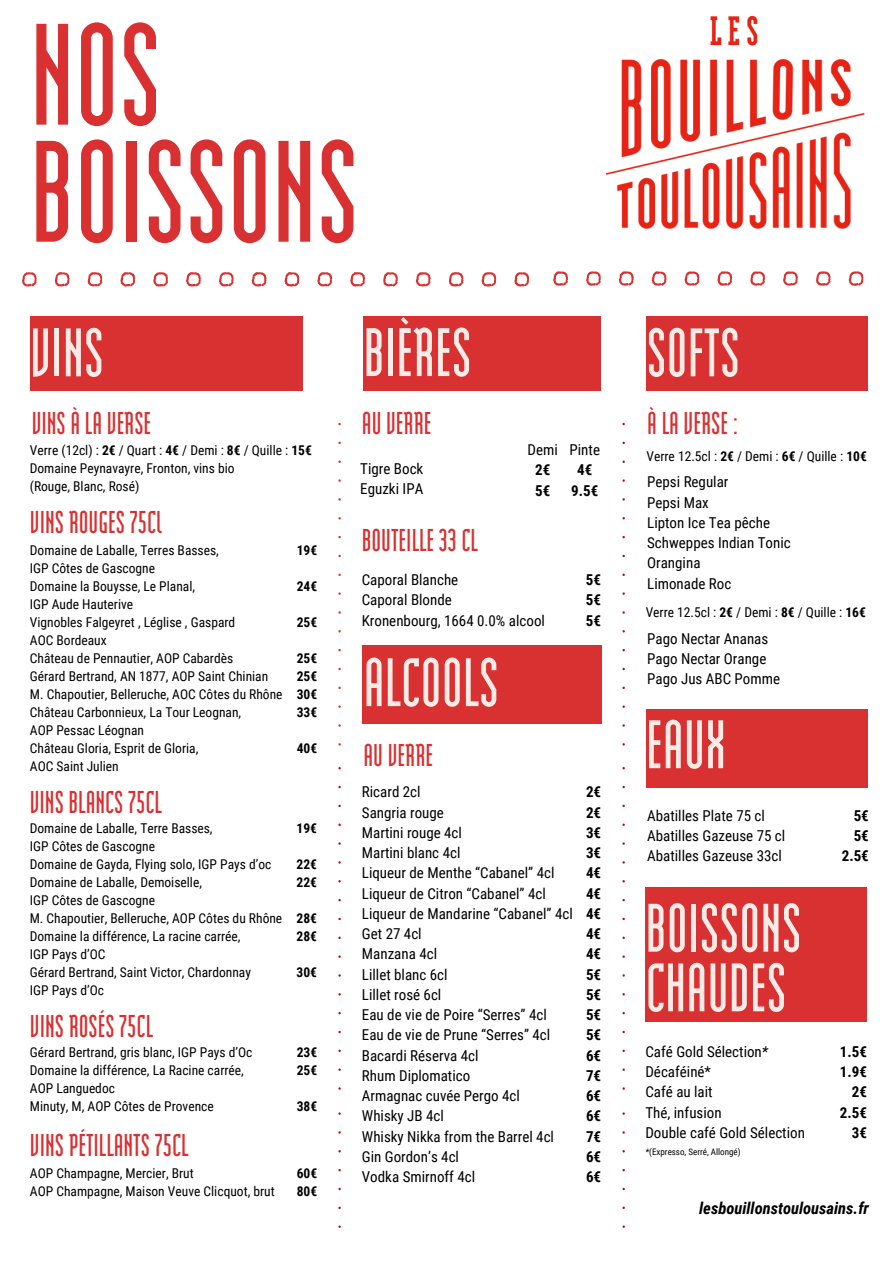
<style>
.page{position:relative;width:894px;height:1264px;background:#fff}
.page>*{position:absolute;margin:0;border:0;box-sizing:border-box;transform-origin:0 0}
.t1{font:700 144px/117px "Modula OT Sans";color:#d93031}
.t2{font:700 68.4px/59.7px "Modula OT Sans";color:#faebe6}
.t3{font:700 31.5px "Modula OT Sans";color:#d93031}
.t4{font:italic 700 16.5px "Roboto Condensed";color:#000}
.t5{font:15px/20.2px "Roboto Condensed";color:#000}
.t6{font:700 15px/20.2px "Roboto Condensed";color:#000;text-align:right}
.t7{font:13.5px/18px "Roboto Condensed";color:#000}
.t8{font:700 13.5px/18px "Roboto Condensed";color:#000}
.t9{font:9px "Roboto Condensed";color:#000}
.s1{font-weight:700}
.s2{font-style:italic}
</style>
<div class="page">
<svg style="left:22px;top:272px;width:15px;height:14px"></svg>
<svg style="left:55px;top:272px;width:15px;height:14px"></svg>
<svg style="left:87px;top:272px;width:15px;height:14px"></svg>
<svg style="left:120px;top:272px;width:15px;height:14px"></svg>
<svg style="left:153px;top:272px;width:15px;height:14px"></svg>
<svg style="left:186px;top:272px;width:15px;height:14px"></svg>
<svg style="left:219px;top:272px;width:14px;height:14px"></svg>
<svg style="left:251px;top:272px;width:15px;height:14px"></svg>
<svg style="left:284px;top:272px;width:15px;height:14px"></svg>
<svg style="left:317px;top:272px;width:15px;height:14px"></svg>
<svg style="left:350px;top:272px;width:15px;height:14px"></svg>
<svg style="left:383px;top:272px;width:14px;height:14px"></svg>
<svg style="left:415px;top:272px;width:15px;height:14px"></svg>
<svg style="left:448px;top:272px;width:15px;height:14px"></svg>
<svg style="left:481px;top:272px;width:15px;height:14px"></svg>
<svg style="left:514px;top:272px;width:15px;height:14px"></svg>
<svg style="left:553px;top:271px;width:15px;height:15px"></svg>
<svg style="left:586px;top:271px;width:14px;height:15px"></svg>
<svg style="left:618px;top:271px;width:15px;height:15px"></svg>
<svg style="left:651px;top:271px;width:15px;height:15px"></svg>
<svg style="left:684px;top:271px;width:15px;height:15px"></svg>
<svg style="left:717px;top:271px;width:15px;height:15px"></svg>
<svg style="left:750px;top:271px;width:14px;height:15px"></svg>
<svg style="left:783px;top:271px;width:14px;height:15px"></svg>
<svg style="left:816px;top:271px;width:14px;height:15px"></svg>
<svg style="left:848px;top:271px;width:15px;height:15px"></svg>
<div style="left:362px;top:645px;width:239px;height:79px;background:#d93031"></div>
<div style="left:30px;top:316px;width:272px;height:74px;background:#d93031"></div>
<div style="left:363px;top:316px;width:238px;height:74px;background:#d93031"></div>
<img style="left:605px;top:15px;width:260px;height:214px">
<div style="left:645px;top:709px;width:222px;height:78px;background:#d93031"></div>
<div style="left:645px;top:887px;width:221px;height:134px;background:#d93031"></div>
<div style="left:645px;top:316px;width:222px;height:74px;background:#d93031"></div>
<h1 class="t1" style="left:30px;top:13px;width:330px">NOS<br>BOISSONS</h1>
<h2 class="t2" style="left:30px;top:321px;width:75px">VINS</h2>
<h2 class="t2" style="left:363px;top:321px;width:109px">BIÈRES</h2>
<h3 class="t3" style="left:32px;top:405px;width:121px">VINS À LA VERSE</h3>
<p class="t7" style="left:30px;top:458px;width:206px">Domaine Peynavayre, Fronton, vins bio (Rouge, Blanc, Rosé)</p>
<p class="t7" style="left:30px;top:441px;width:283px">Verre (12cl) : <span class="s1">2€</span> / Quart : <span class="s1">4€</span> / Demi : <span class="s1">8€</span> / Quille : <span class="s1">15€</span></p>
<h3 class="t3" style="left:30px;top:505px;width:133px">VINS ROUGES 75Cl</h3>
<p class="t7" style="left:30px;top:540px;width:254px">Domaine de Laballe, Terres Basses,<br>IGP Côtes de Gascogne<br>Domaine la Bouysse, Le Planal,<br>IGP Aude Hauterive<br>Vignobles Falgeyret , Léglise , Gaspard<br>AOC Bordeaux<br>Château de Pennautier, AOP Cabardès<br>Gérard Bertrand, AN 1877, AOP Saint Chinian<br>M. Chapoutier, Belleruche, AOC Côtes du Rhône<br>Château Carbonnieux, La Tour Leognan,<br>AOP Pessac Léognan<br>Château Gloria, Esprit de Gloria,<br>AOC Saint Julien</p>
<p class="t8" style="left:296px;top:540px;width:22px">19€</p>
<p class="t8" style="left:296px;top:576px;width:22px">24€</p>
<p class="t8" style="left:296px;top:612px;width:22px">25€</p>
<p class="t8" style="left:296px;top:648px;width:22px;text-align:justify">25€ 25€ 30€ 33€</p>
<p class="t8" style="left:296px;top:738px;width:22px">40€</p>
<h3 class="t3" style="left:30px;top:784px;width:134px">VINS BLANCS 75CL</h3>
<p class="t7" style="left:30px;top:818px;width:254px">Domaine de Laballe, Terre Basses,<br>IGP Côtes de Gascogne<br>Domaine de Gayda, Flying solo, IGP Pays d’oc<br>Domaine de Laballe, Demoiselle,<br>IGP Côtes de Gascogne<br>M. Chapoutier, Belleruche, AOP Côtes du Rhône<br>Domaine la différence, La racine carrée,<br>IGP Pays d’OC<br>Gérard Bertrand, Saint Victor, Chardonnay<br>IGP Pays d’Oc</p>
<p class="t8" style="left:296px;top:818px;width:22px">19€</p>
<p class="t8" style="left:296px;top:854px;width:22px">22€<br>22€</p>
<p class="t8" style="left:296px;top:908px;width:22px">28€<br>28€</p>
<p class="t8" style="left:296px;top:962px;width:22px">30€</p>
<h3 class="t3" style="left:30px;top:1009px;width:125px">VINS ROSÉS 75CL</h3>
<p class="t7" style="left:30px;top:1042px;width:224px">Gérard Bertrand, gris blanc, IGP Pays d’Oc<br>Domaine la différence, La Racine carrée,<br>AOP Languedoc<br>Minuty, M, AOP Côtes de Provence</p>
<p class="t8" style="left:296px;top:1042px;width:22px">23€<br>25€</p>
<p class="t8" style="left:296px;top:1096px;width:22px">38€</p>
<h3 class="t3" style="left:30px;top:1127px;width:160px">VINS PÉTILLANTS 75CL</h3>
<p class="t7" style="left:30px;top:1163px;width:246px">AOP Champagne, Mercier, Brut<br>AOP Champagne, Maison Veuve Clicquot, brut</p>
<p class="t8" style="left:296px;top:1163px;width:22px">60€<br>80€</p>
<h3 class="t3" style="left:362px;top:405px;width:71px">AU VERRE</h3>
<p class="t5" style="left:360px;top:458px;width:65px">Tigre Bock<br>Eguzki IPA</p>
<h3 class="t3" style="left:361px;top:523px;width:118px">BOUTEILLE 33 CL</h3>
<p class="t5" style="left:361px;top:569px;width:185px">Caporal Blanche<br>Caporal Blonde<br>Kronenbourg, 1664 0.0% alcool</p>
<p class="t6" style="left:585px;top:569px;width:17px;text-align:justify">5€ 5€ 5€</p>
<p class="t5" style="left:527px;top:439px;width:32px">Demi</p>
<p class="t6" style="left:535px;top:459px;width:17px;text-align:left">2€<br>5€</p>
<p class="t5" style="left:569px;top:439px;width:32px">Pinte</p>
<p class="t6" style="left:571px;top:459px;width:29px;text-align:center">4€<br>9.5€</p>
<h2 class="t2" style="left:363px;top:651px;width:137px">ALCOOLS</h2>
<h3 class="t3" style="left:363px;top:737px;width:71px">AU VERRE</h3>
<p class="t5" style="left:362px;top:781px;width:212px">Ricard 2cl<br>Sangria rouge<br>Martini rouge 4cl<br>Martini blanc 4cl<br>Liqueur de Menthe “Cabanel” 4cl<br>Liqueur de Citron “Cabanel” 4cl<br>Liqueur de Mandarine “Cabanel” 4cl<br>Get 27 4cl<br>Manzana 4cl<br>Lillet blanc 6cl<br>Lillet rosé 6cl<br>Eau de vie de Poire “Serres” 4cl<br>Eau de vie de Prune “Serres” 4cl<br>Bacardi Réserva 4cl<br>Rhum Diplomatico<br>Armagnac cuvée Pergo 4cl<br>Whisky JB 4cl<br>Whisky Nikka from the Barrel 4cl<br>Gin Gordon’s 4cl<br>Vodka Smirnoff 4cl</p>
<p class="t6" style="left:586px;top:781px;width:17px;text-align:justify">2€ 2€ 3€ 3€ 4€ 4€ 4€ 4€ 4€ 5€ 5€ 5€ 5€ 6€ 7€ 6€ 6€ 7€ 6€ 6€</p>
<h2 class="t2" style="left:646px;top:321px;width:95px">SOFTS</h2>
<h3 class="t3" style="left:647px;top:405px;width:92px">À LA VERSE :</h3>
<p class="t7" style="left:646px;top:446px;width:222px">Verre 12.5cl : <span class="s1">2€</span> / Demi : <span class="s1">6€</span> / Quille : <span class="s1">10€</span></p>
<p class="t5" style="left:647px;top:471px;width:145px">Pepsi Regular<br>Pepsi Max<br>Lipton Ice Tea pêche<br>Schweppes Indian Tonic<br>Orangina<br>Limonade Roc</p>
<p class="t7" style="left:645px;top:603px;width:222px">Verre 12.5cl : <span class="s1">2€</span> / Demi : <span class="s1">8€</span> / Quille : <span class="s1">16€</span></p>
<p class="t5" style="left:647px;top:627px;width:134px">Pago Nectar Ananas<br>Pago Nectar Orange<br>Pago Jus ABC Pomme</p>
<h2 class="t2" style="left:645px;top:713px;width:82px">EAUX</h2>
<p class="t5" style="left:647px;top:804px;width:140px">Abatilles Plate 75 cl<br>Abatilles Gazeuse 75 cl<br>Abatilles Gazeuse 33cl</p>
<p class="t6" style="left:841px;top:804px;width:29px">5€<br>5€<br>2.5€</p>
<h2 class="t2" style="left:645px;top:896px;width:157px">BOISSONS<br>CHAUDES</h2>
<p class="t5" style="left:645px;top:1040px;width:161px">Café Gold Sélection<span class="s2">*<br></span>Décaféiné*<br>Café au lait<br>Thé, infusion<br>Double café Gold Sélection</p>
<p class="t6" style="left:839px;top:1040px;width:29px">1.5€<br>1.9€<br>2€<br>2.5€<br>3€</p>
<p class="t9" style="left:645px;top:1145px;width:97px"><span class="s2">*</span>(Expresso, Serré, Allongé)</p>
<p class="t4" style="left:699px;top:1196px;width:171px">lesbouillonstoulousains.fr</p>
</div>
